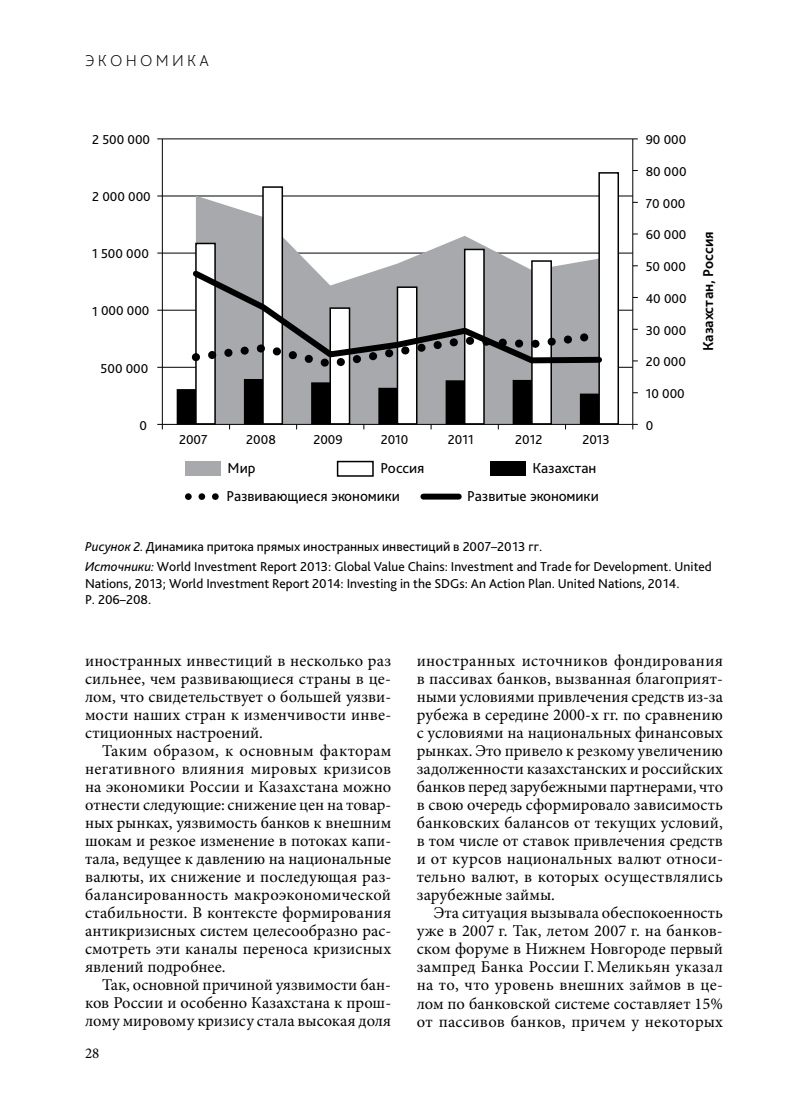
<style>
.page{position:relative;width:808px;height:1106px;background:#fff}
.page>*{position:absolute;margin:0;border:0;box-sizing:border-box;transform-origin:0 0}
.t1{font:16.5px/18px "Minion Pro";letter-spacing:.01em;color:#000;text-align:justify}
.t2{font:200 16.5px "Bliss Pro";letter-spacing:.2em;color:#000}
.t3{font:15px "Bliss Pro";color:#000}
.t4{font:700 15px "Bliss Pro";color:#000}
.t5{font:15px "Minion Pro";color:#000}
.t6{font:13.5px/20.7px "Bliss Pro";color:#000}
.s1{color:#fff}
.s2{font-style:italic}
</style>
<div class="page">
<hr style="left:162px;top:367px;width:471px;height:1px;background:#000">
<hr style="left:162px;top:310px;width:471px;height:1px;background:#000">
<hr style="left:162px;top:253px;width:471px;height:1px;background:#000">
<hr style="left:162px;top:196px;width:471px;height:1px;background:#000">
<hr style="left:162px;top:138px;width:471px;height:1px;background:#000">
<svg style="left:194px;top:172px;width:426px;height:252px"></svg>
<hr style="left:632px;top:139px;width:1px;height:285px;background:#000">
<hr style="left:162px;top:139px;width:1px;height:285px;background:#000">
<hr style="left:162px;top:424px;width:471px;height:1px;background:#000">
<svg style="left:157px;top:424px;width:6px;height:5px"></svg>
<svg style="left:177px;top:379px;width:422px;height:50px"></svg>
<svg style="left:632px;top:424px;width:6px;height:5px"></svg>
<svg style="left:188px;top:266px;width:417px;height:60px"></svg>
<svg style="left:187px;top:326px;width:421px;height:46px"></svg>
<div style="left:185px;top:461px;width:35px;height:15px;background:#a7a9ac"></div>
<div style="left:490px;top:461px;width:36px;height:15px;background:#000"></div>
<div style="left:337px;top:461px;width:37px;height:16px;border:2px solid #000"></div>
<div style="left:423px;top:493px;width:36px;height:6px;background:#000"></div>
<svg style="left:188px;top:493px;width:31px;height:7px"></svg>
<p class="t2" style="left:85px;top:51px;width:126px">ЭКОНОМИКА</p>
<p class="t6" style="left:92px;top:129px;width:59px">2<span class="s1">,</span>500<span class="s1">,</span>000</p>
<p class="t6" style="left:92px;top:186px;width:60px">2<span class="s1">,</span>000<span class="s1">,</span>000</p>
<p class="t6" style="left:92px;top:243px;width:58px">1<span class="s1">,</span>500<span class="s1">,</span>000</p>
<p class="t6" style="left:92px;top:300px;width:59px">1<span class="s1">,</span>000<span class="s1">,</span>000</p>
<p class="t6" style="left:101px;top:357px;width:49px">500<span class="s1">,</span>000</p>
<p class="t6" style="left:140px;top:414px;width:9px">0</p>
<p class="t6" style="left:179px;top:429px;width:30px">2007</p>
<p class="t6" style="left:246px;top:429px;width:31px">2008</p>
<p class="t6" style="left:313px;top:429px;width:31px">2009</p>
<p class="t6" style="left:381px;top:429px;width:29px">2010</p>
<p class="t6" style="left:448px;top:429px;width:27px">2011</p>
<p class="t6" style="left:515px;top:429px;width:29px">2012</p>
<p class="t6" style="left:582px;top:429px;width:29px">2013</p>
<p class="t6" style="left:646px;top:129px;width:42px">90<span class="s1">,</span>000</p>
<p class="t6" style="left:646px;top:161px;width:42px">80<span class="s1">,</span>000</p>
<p class="t6" style="left:646px;top:192px;width:41px">70<span class="s1">,</span>000</p>
<p class="t6" style="left:646px;top:224px;width:42px">60<span class="s1">,</span>000</p>
<p class="t6" style="left:646px;top:256px;width:42px">50<span class="s1">,</span>000</p>
<p class="t6" style="left:646px;top:288px;width:42px">40<span class="s1">,</span>000</p>
<p class="t6" style="left:646px;top:319px;width:42px">30<span class="s1">,</span>000</p>
<p class="t6" style="left:646px;top:351px;width:42px">20<span class="s1">,</span>000</p>
<p class="t6" style="left:646px;top:383px;width:41px">10<span class="s1">,</span>000</p>
<p class="t6" style="left:646px;top:414px;width:9px">0</p>
<p class="t4" style="left:699px;top:351px;width:121px;rotate:-90deg">Казахстан, Россия</p>
<p class="t3" style="left:228px;top:459px;width:29px">Мир</p>
<p class="t3" style="left:380px;top:459px;width:46px">Россия</p>
<p class="t3" style="left:532px;top:459px;width:66px">Казахстан</p>
<p class="t3" style="left:226px;top:487px;width:175px">Развивающиеся экономики</p>
<p class="t3" style="left:467px;top:487px;width:133px">Развитые экономики</p>
<p class="t6" style="left:85px;top:535px;width:628px"><span class="s2">Рисунок 2.</span> Динамика притока прямых иностранных инвестиций в 2007–2013 гг.<br><span class="s2">Источники:</span> World Investment Report 2013: Global Value Chains: Investment and Trade for Development. United</p>
<p class="t6" style="left:85px;top:575px;width:596px;line-height:16.5px">Nations, 2013; World Investment Report 2014: Investing in the SDGs: An Action Plan. United Nations, 2014.<br>Р. 206–208.</p>
<p class="t1" style="left:85px;top:652px;width:308px">иностранных инвестиций в несколько раз сильнее, чем развивающиеся страны в це&shy;лом, что свидетельствует о большей уязви&shy;мости наших стран к изменчивости инве&shy;стиционных настроений.</p>
<p class="t1" style="left:85px;top:742px;width:308px;text-indent:17px">Таким образом, к основным факторам негативного влияния мировых кризисов на экономики России и Казахстана можно отнести следующие: снижение цен на товар&shy;ных рынках, уязвимость банков к внешним шокам и резкое изменение в потоках капи&shy;тала, ведущее к давлению на национальные валюты, их снижение и последующая раз&shy;балансированность макроэкономической стабильности. В контексте формирования антикризисных систем целесообразно рас&shy;смотреть эти каналы переноса кризисных явлений подробнее.</p>
<p class="t1" style="left:85px;top:976px;width:308px;text-indent:17px">Так, основной причиной уязвимости бан&shy;ков России и особенно Казахстана к прош&shy;лому мировому кризису стала высокая доля</p>
<p class="t5" style="left:85px;top:1042px;width:16px">28</p>
<p class="t1" style="left:417px;top:652px;width:308px">иностранных источников фондирования в пассивах банков, вызванная благоприят&shy;ными условиями привлечения средств из-за рубежа в середине 2000-х гг. по сравнению с условиями на национальных финансовых рынках. Это привело к резкому увеличению задолженности казахстанских и российских банков перед зарубежными партнерами, что в свою очередь сформировало зависимость банковских балансов от текущих условий, в том числе от ставок привлечения средств и от курсов национальных валют относи&shy;тельно валют, в которых осуществлялись зарубежные займы.</p>
<p class="t1" style="left:417px;top:904px;width:308px;text-indent:17px">Эта ситуация вызывала обеспокоенность уже в 2007 г. Так, летом 2007 г. на банков&shy;ском форуме в Нижнем Новгороде первый зампред Банка России Г. Меликьян указал на то, что уровень внешних займов в це&shy;лом по банковской системе составляет 15% от пассивов банков, причем у некоторых</p>
</div>
